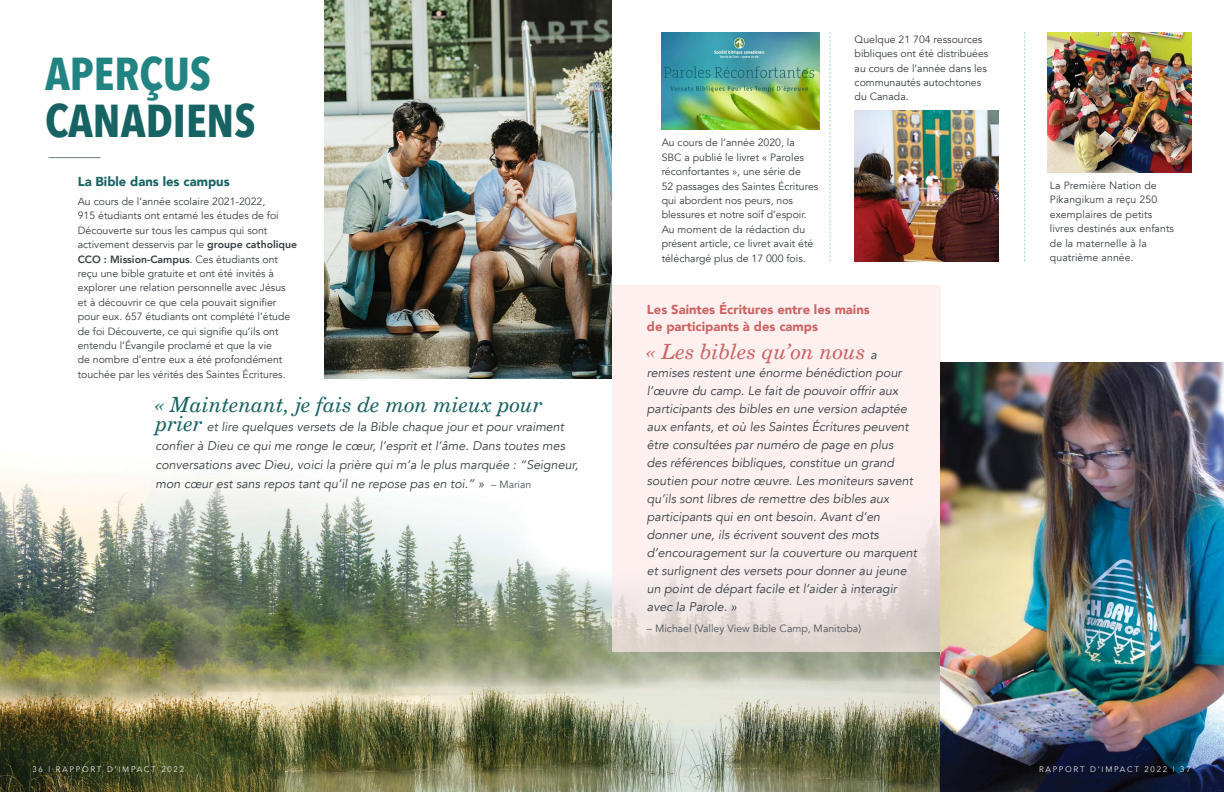
<style>
.page{position:relative;width:1224px;height:792px;background:#fff}
.page>*{position:absolute;margin:0;border:0;box-sizing:border-box;transform-origin:0 0}
.t1{font:700 46px "Avenir Next Condensed";color:#176262}
.t2{font:700 46px "Avenir Next Condensed";color:#218483}
.t3{font:italic 21px "New Century Schlbk LT";color:#176262}
.t4{font:italic 21px "New Century Schlbk LT";color:#ce6464}
.t5{font:900 13px/17px "Avenir";color:#ce6464}
.t6{font:900 13px "Avenir";color:#176262}
.t7{font:italic 12.5px/18px "Avenir";color:#373d42}
.t8{font:10.5px/14.4px "Avenir";color:#373d42}
.t9{font:10.5px "Avenir";color:#50575d}
.t10{font:8px "Avenir";letter-spacing:.21em;color:#fff}
.s1{font-weight:800}
.s2{font-family:"New Century Schlbk LT";font-size:21px;color:#176262}
.s3{font-style:normal;font-size:10.5px;color:#50575d}
.s4{font-family:"Avenir";font-size:12.5px;color:#373d42}
</style>
<div class="page">
<img style="left:0;top:140px;width:1224px;height:652px">
<svg style="left:612px;top:285px;width:329px;height:367px;fill:#fdf0ef"></svg>
<img style="left:325px;top:0;width:287px;height:378px">
<img style="left:941px;top:363px;width:283px;height:429px">
<hr style="left:49px;top:157px;width:52px;height:1px;background:#6d7e7f">
<div style="left:140px;top:383px;width:451px;height:121px;background:#fff"></div>
<img style="left:662px;top:32px;width:157px;height:98px">
<img style="left:855px;top:110px;width:144px;height:151px">
<img style="left:1048px;top:32px;width:144px;height:141px">
<svg style="left:830px;top:32px;width:1px;height:229px"></svg>
<svg style="left:1024px;top:32px;width:1px;height:229px"></svg>
<h1 class="t2" style="left:45px;top:46px;width:167px">APERÇUS</h1>
<h1 class="t1" style="left:45px;top:93px;width:212px">CANADIENS</h1>
<p class="t6" style="left:78px;top:170px;width:153px">La Bible dans les campus</p>
<p class="t8" style="left:78px;top:194px;width:221px">Au cours de l’année scolaire 2021-2022,<br>915 étudiants ont entamé les études de foi Découverte sur tous les campus qui sont activement desservis par le <span class="s1">groupe catholique CCO : Mission-Campus</span>. Ces étudiants ont reçu une bible gratuite et ont été invités à explorer une relation personnelle avec Jésus et à découvrir ce que cela pouvait signifier pour eux. 657 étudiants ont complété l’étude de foi Découverte, ce qui signifie qu’ils ont entendu l’Évangile proclamé et que la vie<br>de nombre d’entre eux a été profondément touchée par les vérités des Saintes Écritures.</p>
<h2 class="t3" style="left:156px;top:392px;width:388px">« Maintenant, je fais de mon mieux pour</h2>
<p class="t7" style="left:156px;top:417px;width:424px;line-height:19px"><span class="s2">prier</span> et lire quelques versets de la Bible chaque jour et pour vraiment confier à Dieu ce qui me ronge le cœur, l’esprit et l’âme. Dans toutes mes conversations avec Dieu, voici la prière qui m’a le plus marquée : “Seigneur, mon cœur est sans repos tant qu’il ne repose pas en toi.” » <span class="s3">– Marian</span></p>
<p class="t8" style="left:662px;top:136px;width:158px">Au cours de l’année 2020, la<br>SBC a publié le livret « Paroles réconfortantes », une série de<br>52 passages des Saintes Écritures qui abordent nos peurs, nos blessures et notre soif d’espoir.<br>Au moment de la rédaction du présent article, ce livret avait été téléchargé plus de 17 000 fois.</p>
<p class="t8" style="left:855px;top:32px;width:135px">Quelque 21 704 ressources bibliques ont été distribuées au cours de l’année dans les communautés autochtones du Canada.</p>
<p class="t5" style="left:647px;top:300px;width:224px">Les Saintes Écritures entre les mains de participants à des camps</p>
<h2 class="t4" style="left:647px;top:339px;width:232px">« Les bibles qu’on nous <span class="s4">a</span></h2>
<p class="t7" style="left:647px;top:364px;width:271px">remises restent une énorme bénédiction pour l’œuvre du camp. Le fait de pouvoir offrir aux participants des bibles en une version adaptée aux enfants, et où les Saintes Écritures peuvent être consultées par numéro de page en plus<br>des références bibliques, constitue un grand soutien pour notre œuvre. Les moniteurs savent qu’ils sont libres de remettre des bibles aux participants qui en ont besoin. Avant d’en donner une, ils écrivent souvent des mots d’encouragement sur la couverture ou marquent et surlignent des versets pour donner au jeune un point de départ facile et l’aider à interagir avec la Parole. »</p>
<p class="t9" style="left:647px;top:622px;width:216px">– Michael (Valley View Bible Camp, Manitoba)</p>
<p class="t8" style="left:1050px;top:178px;width:126px">La Première Nation de<br>Pikangikum a reçu 250 exemplaires de petits livres destinés aux enfants de la maternelle à la quatrième année.</p>
<p class="t10" style="left:32px;top:765px;width:153px">36 | RAPPORT D’IMPACT 2022</p>
<p class="t10" style="left:1039px;top:765px;width:153px">RAPPORT D’IMPACT 2022 | 37</p>
</div>
